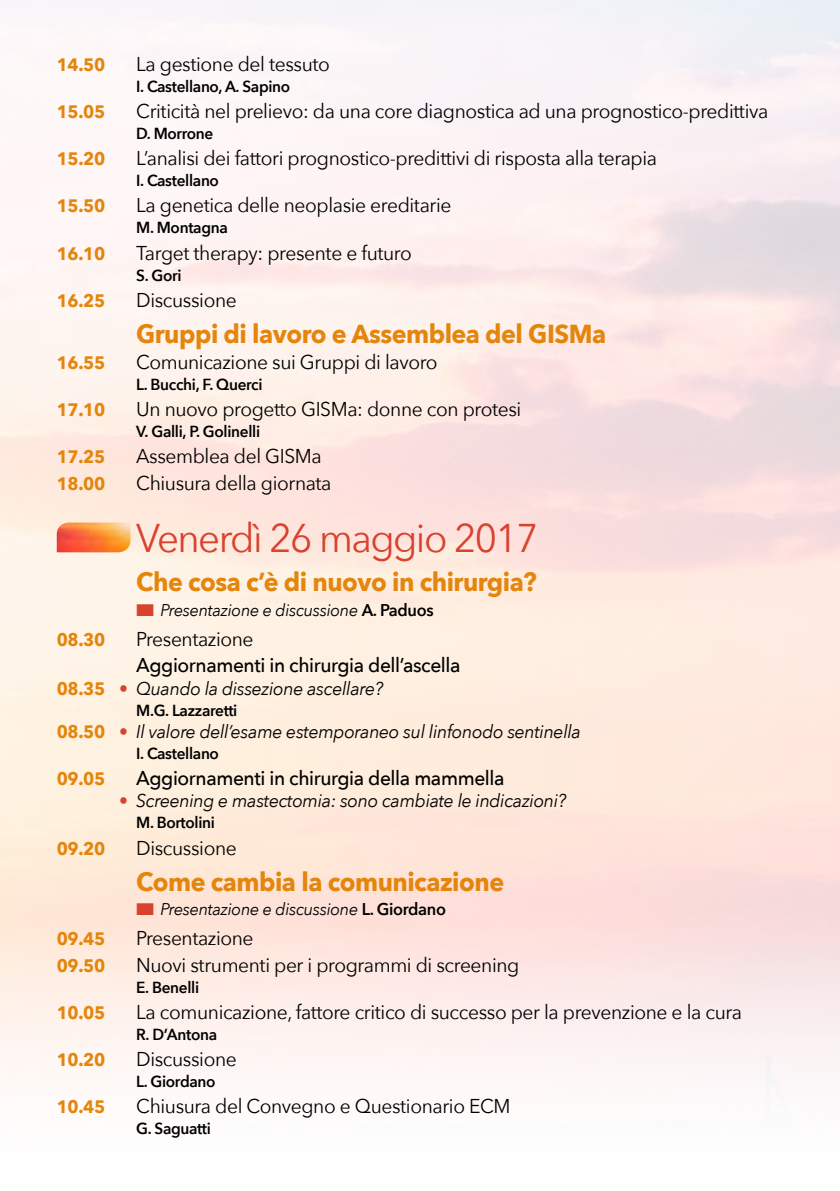
<style>
.page{position:relative;width:840px;height:1191px;background:#fff}
.page>*{position:absolute;margin:0;border:0;box-sizing:border-box;transform-origin:0 0}
.t1{font:40px "Avenir Next";letter-spacing:-.04em;color:#d8422e;scale:.96 1}
.t2{font:700 26px "Avenir Next";letter-spacing:-.02em;color:#e4850c;scale:.96 1}
.t3{font:20px "Avenir Next";letter-spacing:-.02em;color:#000;scale:.96 1}
.t4{font:500 20px "Avenir Next";letter-spacing:-.02em;color:#000;scale:.96 1}
.t5{font:italic 18.4px "Avenir Next";letter-spacing:-.02em;color:#000;scale:.96 1}
.t6{font:700 18px "Avenir Next";letter-spacing:-.02em;color:#e4850c;scale:.96 1}
.t7{font:italic 17px "Avenir Next";letter-spacing:-.02em;color:#000;scale:.96 1}
.t8{font:600 16px "Avenir Next";letter-spacing:-.02em;color:#000;scale:.96 1}
.s1{color:#d8422e}
.s2{font-weight:600;font-style:normal}
.s3{font-weight:700;font-style:normal;font-size:18px;color:#e4850c}
</style>
<div class="page">
<img style="left:57px;top:522px;width:73px;height:30px">
<p class="t6" style="left:57px;top:49px;width:52px">14.50</p>
<p class="t3" style="left:136px;top:47px;width:203px">La gestione del tessuto</p>
<p class="t8" style="left:136px;top:73px;width:162px">I. Castellano, A. Sapino</p>
<p class="t6" style="left:57px;top:96px;width:52px">15.05</p>
<p class="t3" style="left:136px;top:94px;width:659px">Criticità nel prelievo: da una core diagnostica ad una prognostico-predittiva</p>
<p class="t8" style="left:136px;top:120px;width:82px">D. Morrone</p>
<p class="t6" style="left:57px;top:143px;width:52px">15.20</p>
<p class="t3" style="left:136px;top:141px;width:543px">L’analisi dei fattori prognostico-predittivi di risposta alla terapia</p>
<p class="t8" style="left:136px;top:167px;width:88px">I. Castellano</p>
<p class="t6" style="left:57px;top:190px;width:52px">15.50</p>
<p class="t3" style="left:136px;top:189px;width:330px">La genetica delle neoplasie ereditarie</p>
<p class="t8" style="left:136px;top:214px;width:97px">M. Montagna</p>
<p class="t6" style="left:57px;top:238px;width:52px">16.10</p>
<p class="t3" style="left:136px;top:236px;width:288px">Target therapy: presente e futuro</p>
<p class="t8" style="left:136px;top:261px;width:49px">S. Gori</p>
<p class="t6" style="left:57px;top:285px;width:52px">16.25</p>
<p class="t3" style="left:136px;top:283px;width:106px">Discussione</p>
<h2 class="t2" style="left:136px;top:311px;width:491px">Gruppi di lavoro e Assemblea del GISMa</h2>
<p class="t6" style="left:57px;top:347px;width:52px">16.55</p>
<p class="t3" style="left:136px;top:345px;width:315px">Comunicazione sui Gruppi di lavoro</p>
<p class="t8" style="left:136px;top:371px;width:133px">L. Bucchi, F. Querci</p>
<p class="t6" style="left:57px;top:394px;width:52px">17.10</p>
<p class="t3" style="left:136px;top:392px;width:402px">Un nuovo progetto GISMa: donne con protesi</p>
<p class="t8" style="left:136px;top:418px;width:130px">V. Galli, P. Golinelli</p>
<p class="t6" style="left:57px;top:441px;width:52px">17.25</p>
<p class="t3" style="left:136px;top:439px;width:195px">Assemblea del GISMa</p>
<p class="t6" style="left:57px;top:468px;width:52px">18.00</p>
<p class="t3" style="left:136px;top:466px;width:205px">Chiusura della giornata</p>
<h1 class="t1" style="left:136px;top:504px;width:420px">Venerdì 26 maggio 2017</h1>
<h2 class="t2" style="left:136px;top:559px;width:418px">Che cosa c’è di nuovo in chirurgia?</h2>
<p class="t7" style="left:136px;top:595px;width:311px"><span class="s1">■</span> Presentazione e discussione <span class="s2">A. Paduos</span></p>
<p class="t6" style="left:57px;top:624px;width:52px">08.30</p>
<p class="t3" style="left:136px;top:622px;width:124px">Presentazione</p>
<p class="t4" style="left:136px;top:648px;width:339px">Aggiornamenti in chirurgia dell’ascella</p>
<p class="t5" style="left:57px;top:672px;width:341px"><span class="s3">08.35</span> <span class="s1">•</span> Quando la dissezione ascellare?</p>
<p class="t8" style="left:136px;top:696px;width:107px">M.G. Lazzaretti</p>
<p class="t5" style="left:57px;top:716px;width:547px"><span class="s3">08.50</span> <span class="s1">•</span> Il valore dell’esame estemporaneo sul linfonodo sentinella</p>
<p class="t8" style="left:136px;top:739px;width:88px">I. Castellano</p>
<p class="t6" style="left:57px;top:763px;width:52px">09.05</p>
<p class="t4" style="left:136px;top:761px;width:385px">Aggiornamenti in chirurgia della mammella</p>
<p class="t5" style="left:119px;top:785px;width:467px"><span class="s1">•</span> Screening e mastectomia: sono cambiate le indicazioni?</p>
<p class="t8" style="left:136px;top:809px;width:84px">M. Bortolini</p>
<p class="t6" style="left:57px;top:832px;width:52px">09.20</p>
<p class="t3" style="left:136px;top:830px;width:106px">Discussione</p>
<h2 class="t2" style="left:136px;top:859px;width:384px">Come cambia la comunicazione</h2>
<p class="t7" style="left:136px;top:894px;width:324px"><span class="s1">■</span> Presentazione e discussione <span class="s2">L. Giordano</span></p>
<p class="t6" style="left:57px;top:923px;width:52px">09.45</p>
<p class="t3" style="left:136px;top:921px;width:124px">Presentazione</p>
<p class="t6" style="left:57px;top:949px;width:52px">09.50</p>
<p class="t3" style="left:136px;top:947px;width:400px">Nuovi strumenti per i programmi di screening</p>
<p class="t8" style="left:136px;top:973px;width:67px">E. Benelli</p>
<p class="t6" style="left:57px;top:996px;width:52px">10.05</p>
<p class="t3" style="left:136px;top:995px;width:632px">La comunicazione, fattore critico di successo per la prevenzione e la cura</p>
<p class="t8" style="left:136px;top:1020px;width:86px">R. D’Antona</p>
<p class="t6" style="left:57px;top:1044px;width:52px">10.20</p>
<p class="t3" style="left:136px;top:1042px;width:106px">Discussione</p>
<p class="t8" style="left:136px;top:1067px;width:84px">L. Giordano</p>
<p class="t6" style="left:57px;top:1091px;width:52px">10.45</p>
<p class="t3" style="left:136px;top:1089px;width:391px">Chiusura del Convegno e Questionario ECM</p>
<p class="t8" style="left:136px;top:1114px;width:79px">G. Saguatti</p>
</div>
